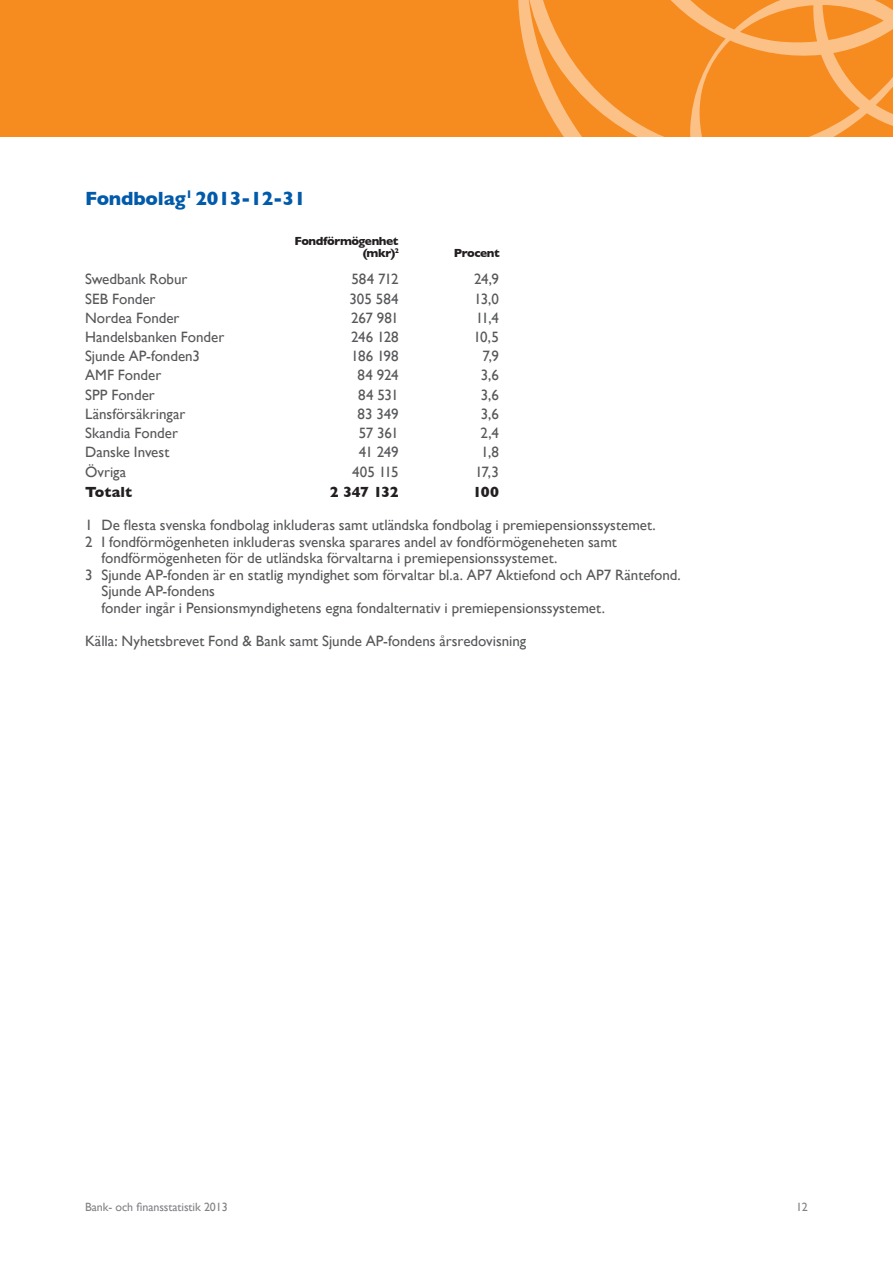
<style>
.page{position:relative;width:893px;height:1263px;background:#fff}
.page>*{position:absolute;margin:0;border:0;box-sizing:border-box;transform-origin:0 0}
.t1{font:700 19.5px "Gill Sans";letter-spacing:-.01em;color:#015aaa}
.t2{font:15px "Gill Sans";color:#57585a}
.t3{font:700 15px "Gill Sans";letter-spacing:-.01em;color:#231f20}
.t4{font:12px "Gill Sans";letter-spacing:-.005em;color:#808285}
.t5{font:700 12px/12px "Gill Sans";letter-spacing:-.035em;color:#231f20;text-align:right}
</style>
<div class="page">
<div style="left:0;top:0;width:893px;height:136px;background:#f68b1f"></div>
<svg style="left:518px;top:0;width:375px;height:136px"></svg>
<h1 class="t1" style="left:85px;top:187px;width:222px">Fondbolag<sup>1</sup> 2013-12-31</h1>
<p class="t5" style="left:294px;top:235px;width:106px">Fondförmögenhet (mkr)<sup>2</sup></p>
<p class="t5" style="left:454px;top:247px;width:47px">Procent</p>
<p class="t2" style="left:85px;top:270px;width:104px">Swedbank Robur</p>
<p class="t2" style="left:351px;top:270px;width:49px">584 712</p>
<p class="t2" style="left:474px;top:270px;width:27px">24,9</p>
<p class="t2" style="left:85px;top:290px;width:72px">SEB Fonder</p>
<p class="t2" style="left:349px;top:290px;width:51px">305 584</p>
<p class="t2" style="left:474px;top:290px;width:26px">13,0</p>
<p class="t2" style="left:85px;top:309px;width:96px">Nordea Fonder</p>
<p class="t2" style="left:351px;top:309px;width:49px">267 981</p>
<p class="t2" style="left:476px;top:309px;width:25px">11,4</p>
<p class="t2" style="left:85px;top:328px;width:141px">Handelsbanken Fonder</p>
<p class="t2" style="left:351px;top:328px;width:49px">246 128</p>
<p class="t2" style="left:473px;top:328px;width:27px">10,5</p>
<p class="t2" style="left:85px;top:347px;width:117px">Sjunde AP-fonden3</p>
<p class="t2" style="left:351px;top:347px;width:49px">186 198</p>
<p class="t2" style="left:482px;top:347px;width:18px">7,9</p>
<p class="t2" style="left:85px;top:367px;width:78px">AMF Fonder</p>
<p class="t2" style="left:358px;top:367px;width:43px">84 924</p>
<p class="t2" style="left:481px;top:367px;width:20px">3,6</p>
<p class="t2" style="left:85px;top:386px;width:71px">SPP Fonder</p>
<p class="t2" style="left:358px;top:386px;width:42px">84 531</p>
<p class="t2" style="left:481px;top:386px;width:20px">3,6</p>
<p class="t2" style="left:85px;top:405px;width:102px">Länsförsäkringar</p>
<p class="t2" style="left:358px;top:405px;width:43px">83 349</p>
<p class="t2" style="left:481px;top:405px;width:20px">3,6</p>
<p class="t2" style="left:85px;top:424px;width:94px">Skandia Fonder</p>
<p class="t2" style="left:359px;top:424px;width:41px">57 361</p>
<p class="t2" style="left:480px;top:424px;width:20px">2,4</p>
<p class="t2" style="left:85px;top:444px;width:86px">Danske Invest</p>
<p class="t2" style="left:359px;top:444px;width:41px">41 249</p>
<p class="t2" style="left:481px;top:444px;width:19px">1,8</p>
<p class="t2" style="left:85px;top:463px;width:43px">Övriga</p>
<p class="t2" style="left:352px;top:463px;width:48px">405 115</p>
<p class="t2" style="left:475px;top:463px;width:25px">17,3</p>
<p class="t3" style="left:85px;top:484px;width:49px">Totalt</p>
<p class="t3" style="left:330px;top:484px;width:70px">2 347 132</p>
<p class="t3" style="left:473px;top:484px;width:28px">100</p>
<p class="t2" style="left:85px;top:517px;width:572px">1 De flesta svenska fondbolag inkluderas samt utländska fondbolag i premiepensionssystemet.</p>
<p class="t2" style="left:85px;top:533px;width:533px">2 I fondförmögenheten inkluderas svenska sparares andel av fondförmögeneheten samt</p>
<p class="t2" style="left:102px;top:550px;width:457px">fondförmögenheten för de utländska förvaltarna i premiepensionssystemet.</p>
<p class="t2" style="left:85px;top:566px;width:597px">3 Sjunde AP-fonden är en statlig myndighet som förvaltar bl.a. AP7 Aktiefond och AP7 Räntefond.</p>
<p class="t2" style="left:102px;top:583px;width:115px">Sjunde AP-fondens</p>
<p class="t2" style="left:102px;top:599px;width:505px">fonder ingår i Pensionsmyndighetens egna fondalternativ i premiepensionssystemet.</p>
<p class="t2" style="left:85px;top:632px;width:443px">Källa: Nyhetsbrevet Fond &amp; Bank samt Sjunde AP-fondens årsredovisning</p>
<p class="t4" style="left:85px;top:1199px;width:144px">Bank- och finansstatistik 2013</p>
<p class="t4" style="left:796px;top:1199px;width:13px">12</p>
</div>
